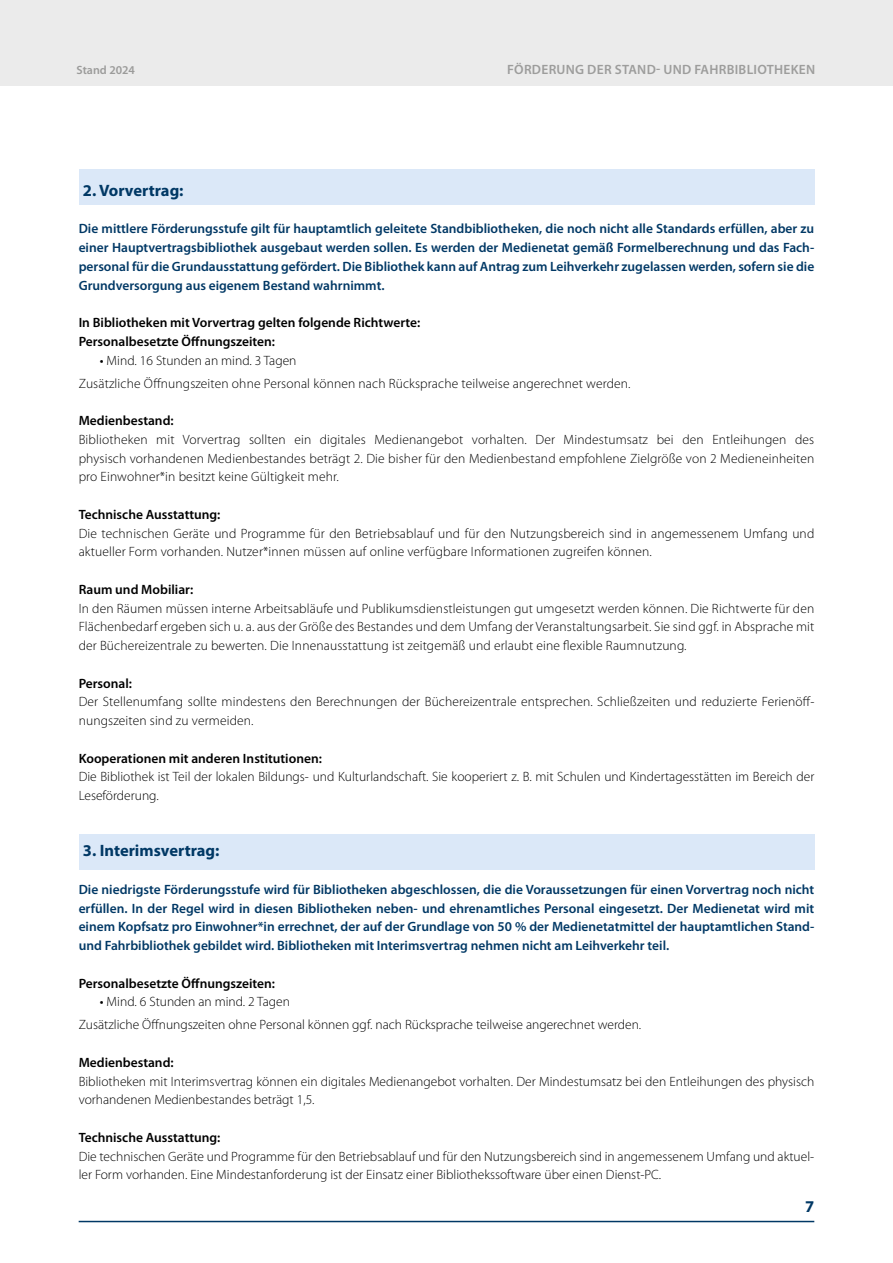
<style>
.page{position:relative;width:893px;height:1263px;background:#fff}
.page>*{position:absolute;margin:0;border:0;box-sizing:border-box;transform-origin:0 0}
.t1{font:700 16.5px "Myriad Pro";color:#003865}
.t2{font:300 13.5px/18.8px "Myriad Pro";color:#000}
.t3{font:600 13.5px/18.8px "Myriad Pro";color:#003865;text-align:justify}
.t4{font:600 13.5px/18.8px "Myriad Pro";color:#000}
.t5{font:600 13.5px "Myriad Pro";letter-spacing:.02em;color:#9d9d9c}
.t6{font:600 12px "Myriad Pro";color:#9b9b9a}
.s1{font-weight:400}
</style>
<div class="page">
<div style="left:0;top:0;width:893px;height:86px;background:#ebebeb"></div>
<hr style="left:79px;top:1221px;width:735px;height:1px;background:#003865">
<div style="left:79px;top:834px;width:735px;height:36px;background:#dbe8f8"></div>
<div style="left:79px;top:169px;width:735px;height:36px;background:#dbe8f8"></div>
<p class="t6" style="left:77px;top:62px;width:60px">Stand 2024</p>
<p class="t5" style="left:507px;top:61px;width:310px">FÖRDERUNG DER STAND- UND FAHRBIBLIOTHEKEN</p>
<p class="t1" style="left:83px;top:179px;width:102px">2. Vorvertrag:</p>
<p class="t3" style="left:79px;top:219px;width:737px">Die mittlere Förderungsstufe gilt für hauptamtlich geleitete Standbibliotheken, die noch nicht alle Standards erfüllen, aber zu einer Hauptvertragsbibliothek ausgebaut werden sollen. Es werden der Medienetat gemäß Formelberechnung und das Fach&shy;personal für die Grundausstattung gefördert. Die Bibliothek kann auf Antrag zum Leihverkehr zugelassen werden, sofern sie die Grundversorgung aus eigenem Bestand wahrnimmt.</p>
<p class="t4" style="left:79px;top:313px;width:343px">In Bibliotheken mit Vorvertrag gelten folgende Richtwerte:<br>Personalbesetzte Öffnungszeiten:</p>
<p class="t2" style="left:79px;top:348px;width:553px;line-height:23px;text-indent:21px"><span class="s1">•</span> Mind. 16 Stunden an mind. 3 Tagen<br>Zusätzliche Öffnungszeiten ohne Personal können nach Rücksprache teilweise angerechnet werden.</p>
<p class="t4" style="left:79px;top:411px;width:97px">Medienbestand:</p>
<p class="t2" style="left:79px;top:430px;width:737px;text-align:justify">Bibliotheken mit Vorvertrag sollten ein digitales Medienangebot vorhalten. Der Mindestumsatz bei den Entleihungen des physisch vorhandenen Medienbestandes beträgt 2. Die bisher für den Medienbestand empfohlene Zielgröße von 2 Medieneinheiten pro Einwohner*in besitzt keine Gültigkeit mehr.</p>
<p class="t4" style="left:79px;top:505px;width:143px">Technische Ausstattung:</p>
<p class="t2" style="left:79px;top:524px;width:737px">Die technischen Geräte und Programme für den Betriebsablauf und für den Nutzungsbereich sind in angemessenem Umfang und aktueller Form vorhanden. Nutzer*innen müssen auf online verfügbare Informationen zugreifen können.</p>
<p class="t4" style="left:79px;top:580px;width:116px">Raum und Mobiliar:</p>
<p class="t2" style="left:79px;top:599px;width:737px;text-align:justify">In den Räumen müssen interne Arbeitsabläufe und Publikumsdienstleistungen gut umgesetzt werden können. Die Richtwerte für den Flächenbedarf ergeben sich u. a. aus der Größe des Bestandes und dem Umfang der Veranstaltungsarbeit. Sie sind ggf. in Absprache mit der Büchereizentrale zu bewerten. Die Innenausstattung ist zeitgemäß und erlaubt eine flexible Raumnutzung.</p>
<p class="t4" style="left:79px;top:673px;width:55px">Personal:</p>
<p class="t2" style="left:79px;top:692px;width:737px">Der Stellenumfang sollte mindestens den Berechnungen der Büchereizentrale entsprechen. Schließzeiten und reduzierte Ferienöff&shy;nungszeiten sind zu vermeiden.</p>
<p class="t4" style="left:79px;top:748px;width:245px">Kooperationen mit anderen Institutionen:</p>
<p class="t2" style="left:79px;top:767px;width:737px">Die Bibliothek ist Teil der lokalen Bildungs- und Kulturlandschaft. Sie kooperiert z. B. mit Schulen und Kindertagesstätten im Bereich der<br>Leseförderung.</p>
<p class="t1" style="left:83px;top:840px;width:138px">3. Interimsvertrag:</p>
<p class="t3" style="left:79px;top:880px;width:737px">Die niedrigste Förderungsstufe wird für Bibliotheken abgeschlossen, die die Voraussetzungen für einen Vorvertrag noch nicht erfüllen. In der Regel wird in diesen Bibliotheken neben- und ehrenamtliches Personal eingesetzt. Der Medienetat wird mit einem Kopfsatz pro Einwohner*in errechnet, der auf der Grundlage von 50 % der Medienetatmittel der hauptamtlichen Stand&shy;und Fahrbibliothek gebildet wird. Bibliotheken mit Interimsvertrag nehmen nicht am Leihverkehr teil.</p>
<p class="t4" style="left:79px;top:973px;width:198px">Personalbesetzte Öffnungszeiten:</p>
<p class="t2" style="left:79px;top:990px;width:564px;line-height:23px;text-indent:21px"><span class="s1">•</span> Mind. 6 Stunden an mind. 2 Tagen<br>Zusätzliche Öffnungszeiten ohne Personal können ggf. nach Rücksprache teilweise angerechnet werden.</p>
<p class="t4" style="left:79px;top:1053px;width:97px">Medienbestand:</p>
<p class="t2" style="left:79px;top:1072px;width:737px">Bibliotheken mit Interimsvertrag können ein digitales Medienangebot vorhalten. Der Mindestumsatz bei den Entleihungen des physisch vorhandenen Medienbestandes beträgt 1,5.</p>
<p class="t4" style="left:79px;top:1128px;width:143px">Technische Ausstattung:</p>
<p class="t2" style="left:79px;top:1147px;width:737px">Die technischen Geräte und Programme für den Betriebsablauf und für den Nutzungsbereich sind in angemessenem Umfang und aktuel&shy;ler Form vorhanden. Eine Mindestanforderung ist der Einsatz einer Bibliothekssoftware über einen Dienst-PC.</p>
<p class="t1" style="left:805px;top:1195px;width:11px">7</p>
</div>
